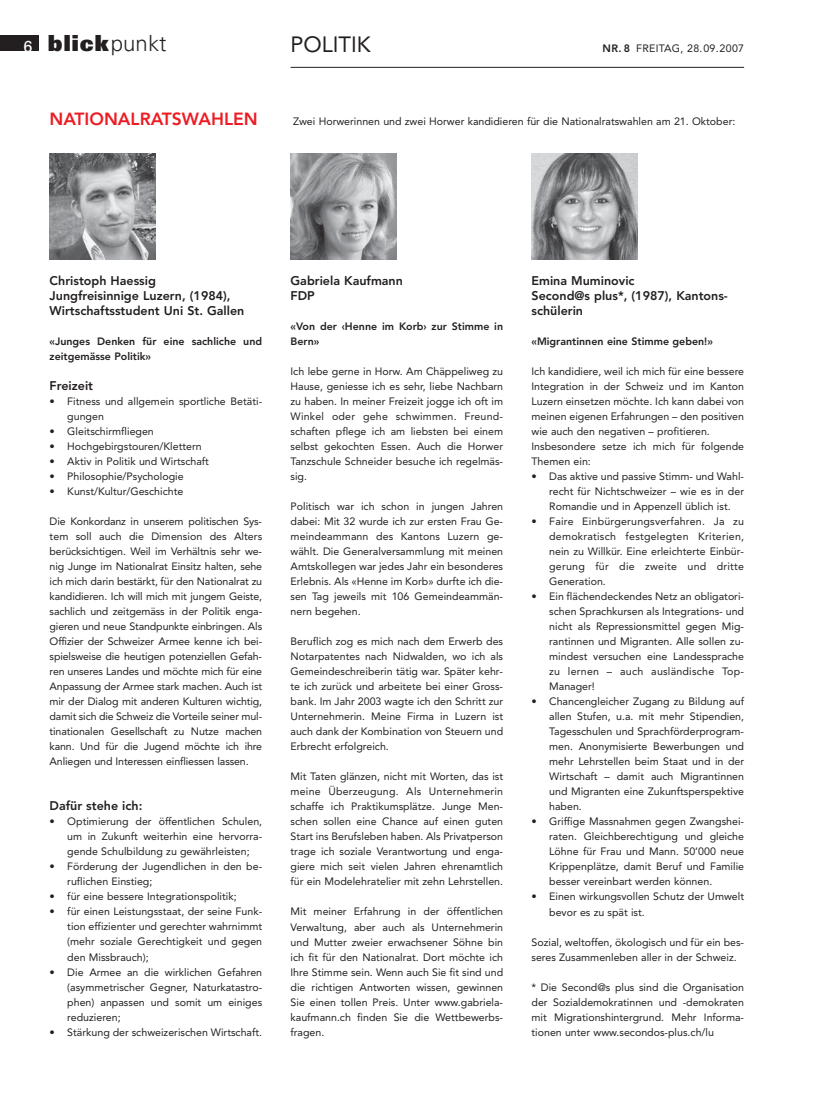
<style>
.page{position:relative;width:815px;height:1099px;background:#fff}
.page>*{position:absolute;margin:0;border:0;box-sizing:border-box;transform-origin:0 0}
.t1{font:900 22.12px "Univers";letter-spacing:.05em;color:#231f20}
.t2{font:22px "Avenir";color:#231f20}
.t3{font:800 17.5px "Avenir";color:#ed1c24}
.t4{font:800 12.5px/15px "Avenir";color:#231f20}
.t5{font:10.62px/15px "Avenir";color:#231f20;text-align:justify}
.t6{font:800 10.62px/15px "Avenir";color:#231f20}
.t7{font:10.62px "Avenir";letter-spacing:.025em;color:#231f20}
.s1{font-weight:400;font-size:15.88px;color:#fff}
.s2{font-weight:300}
.s3{font-weight:800}
</style>
<div class="page">
<div style="left:0;top:35px;width:39px;height:16px;background:#231f20"></div>
<hr style="left:291px;top:67px;width:453px;height:1px;background:#231f20">
<img style="left:291px;top:153px;width:106px;height:107px">
<img style="left:531px;top:153px;width:107px;height:107px">
<img style="left:50px;top:153px;width:106px;height:107px">
<h1 class="t1" style="left:23px;top:29px;width:145px"><span class="s1">6</span> blick<span class="s2">punkt</span></h1>
<h2 class="t2" style="left:291px;top:34px;width:82px">POLITIK</h2>
<p class="t7" style="left:603px;top:43px;width:143px"><span class="s3">NR. 8</span> FREITAG, 28.09.2007</p>
<h3 class="t3" style="left:50px;top:110px;width:210px">NATIONALRATSWAHLEN</h3>
<p class="t5" style="left:293px;top:114px;width:444px">Zwei Horwerinnen und zwei Horwer kandidieren für die Nationalratswahlen am 21. Oktober:</p>
<p class="t4" style="left:50px;top:274px;width:196px">Christoph Haessig<br>Jungfreisinnige Luzern, (1984),<br>Wirtschaftsstudent Uni St. Gallen</p>
<p class="t6" style="left:50px;top:334px;width:214px">«Junges Denken für eine sachliche und zeitgemässe Politik»</p>
<p class="t4" style="left:50px;top:379px;width:45px">Freizeit</p>
<p class="t5" style="left:67px;top:394px;width:196px;text-indent:-18px">• Fitness und allgemein sportliche Betä ti - gun gen</p>
<p class="t5" style="left:50px;top:424px;width:106px">• Gleitschirmfliegen</p>
<p class="t5" style="left:50px;top:439px;width:154px">• Hochgebirgstouren/Klettern</p>
<p class="t5" style="left:50px;top:454px;width:161px">• Aktiv in Politik und Wirtschaft</p>
<p class="t5" style="left:50px;top:469px;width:136px">• Philosophie/Psychologie</p>
<p class="t5" style="left:50px;top:484px;width:135px">• Kunst/Kultur/Geschichte</p>
<p class="t5" style="left:50px;top:514px;width:214px">Die Konkordanz in unserem politischen Sys - tem soll auch die Dimension des Alters berücksichtigen. Weil im Verhältnis sehr we - nig Junge im Nationalrat Einsitz halten, sehe ich mich darin bestärkt, für den Nationalrat zu kandidieren. Ich will mich mit jungem Geiste, sachlich und zeitgemäss in der Politik enga&shy;gieren und neue Standpunkte einbringen. Als Offizier der Schweizer Armee kenne ich bei&shy;spielsweise die heutigen potenziellen Ge fah - ren unseres Landes und möchte mich für eine Anpassung der Armee stark machen. Auch ist mir der Dialog mit anderen Kulturen wichtig, damit sich die Schweiz die Vorteile seiner mul&shy;tinationalen Gesellschaft zu Nutze ma chen kann. Und für die Jugend möchte ich ihre Anliegen und Interessen einfliessen lassen.</p>
<p class="t4" style="left:50px;top:799px;width:94px">Dafür stehe ich:</p>
<p class="t5" style="left:67px;top:814px;width:196px;text-indent:-18px">• Optimierung der öffentlichen Schulen, um in Zukunft weiterhin eine hervorra&shy;gende Schulbildung zu gewährleisten;</p>
<p class="t5" style="left:67px;top:859px;width:196px;text-indent:-18px">• Förderung der Jugendlichen in den be - ruflichen Einstieg;</p>
<p class="t5" style="left:50px;top:889px;width:189px">• für eine bessere Integrationspolitik;</p>
<p class="t5" style="left:67px;top:904px;width:196px;text-indent:-18px">• für einen Leistungsstaat, der seine Funk - tion effizienter und gerechter wahrnimmt (mehr soziale Gerechtigkeit und gegen den Missbrauch);</p>
<p class="t5" style="left:67px;top:964px;width:196px;text-indent:-18px">• Die Armee an die wirklichen Gefahren (asymmetrischer Gegner, Naturkatas tro - p hen) anpassen und somit um einiges reduzieren;</p>
<p class="t5" style="left:50px;top:1024px;width:214px">• Stärkung der schweizerischen Wirtschaft.</p>
<p class="t4" style="left:291px;top:274px;width:114px">Gabriela Kaufmann<br>FDP</p>
<p class="t6" style="left:291px;top:319px;width:214px">«Von der ‹Henne im Korb› zur Stim me in<br>Bern»</p>
<p class="t5" style="left:291px;top:364px;width:214px">Ich lebe gerne in Horw. Am Chäppeliweg zu Hause, geniesse ich es sehr, liebe Nachbarn zu haben. In meiner Freizeit jogge ich oft im Winkel oder gehe schwimmen. Freund - schaften pflege ich am liebsten bei einem selbst gekochten Essen. Auch die Horwer Tanzschule Schneider besuche ich regelmäs&shy;sig.</p>
<p class="t5" style="left:291px;top:499px;width:214px">Politisch war ich schon in jungen Jahren dabei: Mit 32 wurde ich zur ersten Frau Ge - meindeammann des Kantons Luzern ge - wählt. Die Generalversammlung mit meinen Amtskollegen war jedes Jahr ein besonderes Erlebnis. Als «Henne im Korb» durfte ich die&shy;sen Tag jeweils mit 106 Gemeinde am män - nern begehen.</p>
<p class="t5" style="left:291px;top:634px;width:214px">Beruflich zog es mich nach dem Erwerb des Notarpatentes nach Nidwalden, wo ich als Gemeindeschreiberin tätig war. Später kehr&shy;te ich zurück und arbeitete bei einer Gross - bank. Im Jahr 2003 wagte ich den Schritt zur Unternehmerin. Meine Firma in Luzern ist auch dank der Kombination von Steuern und Erbrecht erfolgreich.</p>
<p class="t5" style="left:291px;top:769px;width:214px">Mit Taten glänzen, nicht mit Worten, das ist meine Überzeugung. Als Unternehmerin schaffe ich Praktikumsplätze. Junge Men - schen sollen eine Chance auf einen guten Start ins Berufsleben haben. Als Privatperson trage ich soziale Verantwortung und enga&shy;giere mich seit vielen Jahren ehrenamtlich für ein Modelehratelier mit zehn Lehrstellen.</p>
<p class="t5" style="left:291px;top:904px;width:214px">Mit meiner Erfahrung in der öffentlichen Verwaltung, aber auch als Unternehmerin und Mutter zweier erwachsener Söhne bin ich fit für den Nationalrat. Dort möchte ich Ihre Stimme sein. Wenn auch Sie fit sind und die richtigen Antworten wissen, gewinnen Sie einen tollen Preis. Unter www.gabriela&shy;kaufmann.ch finden Sie die Wettbewerbs - fragen.</p>
<p class="t4" style="left:531px;top:274px;width:198px">Emina Muminovic<br>Second@s plus*, (1987), Kantons - schülerin</p>
<p class="t6" style="left:531px;top:334px;width:183px">«Migrantinnen eine Stimme geben!»</p>
<p class="t5" style="left:531px;top:364px;width:214px;text-align:left">Ich kandidiere, weil ich mich für eine bessere Integration in der Schweiz und im Kanton Luzern einsetzen möchte. Ich kann dabei von meinen eigenen Erfahrungen – den positiven wie auch den negativen – profitieren.<br>Insbesondere setze ich mich für folgende Themen ein:</p>
<p class="t5" style="left:549px;top:469px;width:196px;text-indent:-18px">• Das aktive und passive Stimm- und Wahl - recht für Nichtschweizer – wie es in der Romandie und in Appenzell üblich ist.</p>
<p class="t5" style="left:549px;top:514px;width:196px;text-indent:-18px">• Faire Einbürgerungsverfahren. Ja zu demokratisch festgelegten Kriterien, nein zu Willkür. Eine erleichterte Einbür - gerung für die zweite und dritte Generation.</p>
<p class="t5" style="left:549px;top:589px;width:196px;text-indent:-18px">• Ein flächendeckendes Netz an obligatori&shy;schen Sprachkursen als Integrations- und nicht als Repressionsmittel gegen Mig - rantinnen und Migranten. Alle sollen zu - mindest versuchen eine Landessprache zu lernen – auch ausländische Top-Manager!</p>
<p class="t5" style="left:549px;top:694px;width:196px;text-indent:-18px">• Chancengleicher Zugang zu Bildung auf allen Stufen, u.a. mit mehr Stipendien, Tagesschulen und Sprachförder program - men. Anonymisierte Bewerbungen und mehr Lehrstellen beim Staat und in der Wirtschaft – damit auch Migrantinnen und Migranten eine Zukunftsperspektive haben.</p>
<p class="t5" style="left:549px;top:814px;width:196px;text-indent:-18px">• Griffige Massnahmen gegen Zwangs hei - raten. Gleichberechtigung und gleiche Löhne für Frau und Mann. 50’000 neue Krippenplätze, damit Beruf und Familie besser vereinbart werden können.</p>
<p class="t5" style="left:549px;top:889px;width:196px;text-indent:-18px">• Einen wirkungsvollen Schutz der Umwelt bevor es zu spät ist.</p>
<p class="t5" style="left:531px;top:934px;width:214px">Sozial, weltoffen, ökologisch und für ein bes&shy;seres Zusammenleben aller in der Schweiz.</p>
<p class="t5" style="left:531px;top:979px;width:214px">* Die Second@s plus sind die Organisation der Sozialdemokratinnen und -demokraten mit Migrationshintergrund. Mehr Informa - tionen unter www.secondos-plus.ch/lu</p>
</div>
